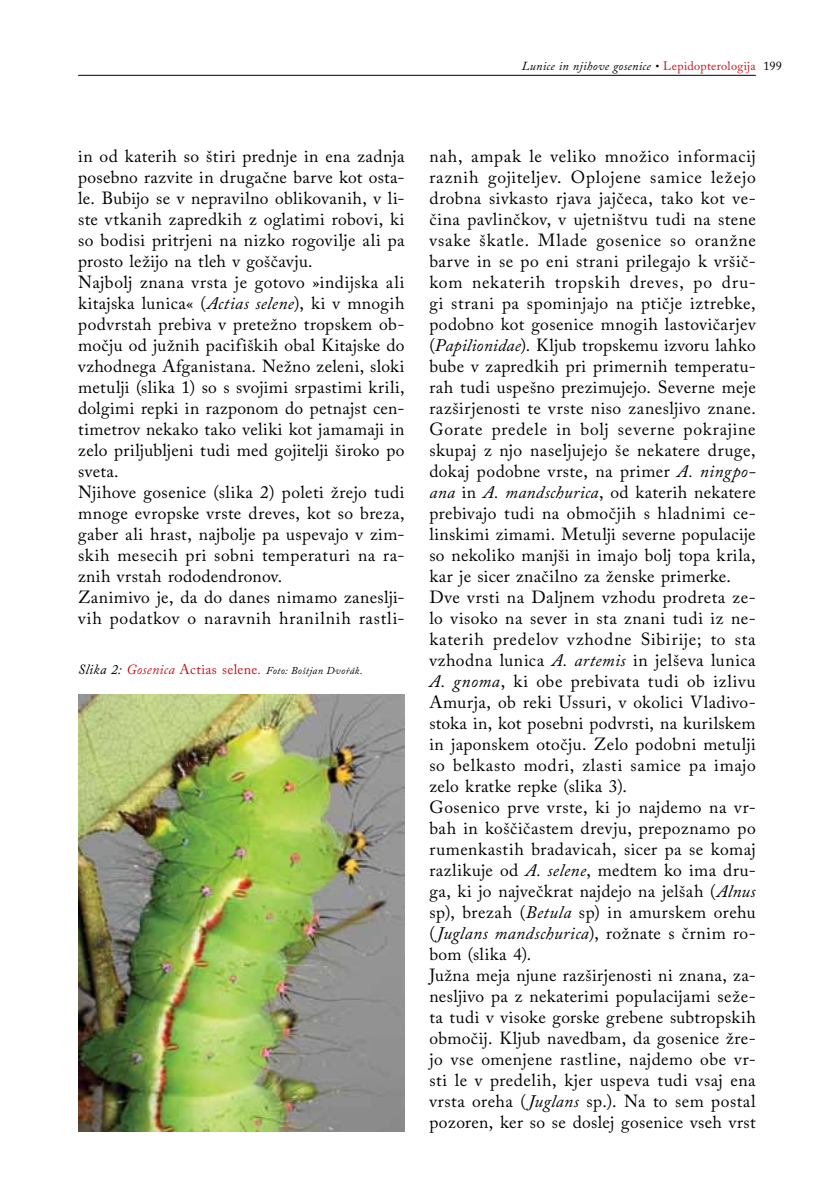
<style>
.page{position:relative;width:834px;height:1191px;background:#fff}
.page>*{position:absolute;margin:0;border:0;box-sizing:border-box;transform-origin:0 0}
.t1{font:17.5px/21px "Adobe Caslon Pro";letter-spacing:.025em;color:#000}
.t2{font:italic 12.25px "Adobe Caslon Pro";letter-spacing:.02em;color:#000}
.t3{font:italic 10.5px "Adobe Caslon Pro";letter-spacing:.03em;color:#000}
.s1{font-style:normal;color:#c2151c}
.s2{font-style:normal}
.s3{font-style:italic}
.s4{font-size:14px}
.s5{font-size:14px;color:#c2151c}
.s6{font-style:normal;font-size:14px;color:#c2151c}
</style>
<div class="page">
<hr style="left:78px;top:75px;width:677px;height:1px;background:#000">
<img style="left:78px;top:694px;width:326px;height:437px">
<p class="t2" style="left:522px;top:59px;width:261px">Lunice in njihove gosenice • <span class="s1">Lepidopterologija</span> <span class="s2">199</span></p>
<p class="t1" style="left:78px;top:145px;width:328px">in od katerih so štiri prednje in ena zadnja posebno razvite in drugačne barve kot osta&shy;le. Bubijo se v nepravilno oblikovanih, v li&shy;ste vtkanih zapredkih z oglatimi robovi, ki so bodisi pritrjeni na nizko rogovilje ali pa prosto ležijo na tleh v goščavju.<br>Najbolj znana vrsta je gotovo »indijska ali kitajska lunica« (<span class="s3">Actias selene</span>), ki v mnogih podvrstah prebiva v pretežno tropskem ob&shy;močju od južnih pacifiških obal Kitajske do vzhodnega Afganistana. Nežno zeleni, sloki metulji (slika 1) so s svojimi srpastimi krili, dolgimi repki in razponom do petnajst cen&shy;timetrov nekako tako veliki kot jamamaji in zelo priljubljeni tudi med gojitelji široko po sveta.<br>Njihove gosenice (slika 2) poleti žrejo tudi mnoge evropske vrste dreves, kot so breza, gaber ali hrast, najbolje pa uspevajo v zim&shy;skih mesecih pri sobni temperaturi na ra&shy;znih vrstah rododendronov.<br>Zanimivo je, da do danes nimamo zaneslji&shy;vih podatkov o naravnih hranilnih rastli-</p>
<p class="t1" style="left:429px;top:145px;width:328px">nah, ampak le veliko množico informacij raznih gojiteljev. Oplojene samice ležejo drobna sivkasto rjava jajčeca, tako kot ve&shy;čina pavlinčkov, v ujetništvu tudi na stene vsake škatle. Mlade gosenice so oranžne barve in se po eni strani prilegajo k vršič&shy;kom nekaterih tropskih dreves, po dru&shy;gi strani pa spominjajo na ptičje iztrebke, podobno kot gosenice mnogih lastovičarjev (<span class="s3">Papilionidae</span>). Kljub tropskemu izvoru lahko bube v zapredkih pri primernih temperatu&shy;rah tudi uspešno prezimujejo. Severne meje razširjenosti te vrste niso zanesljivo znane.<br>Gorate predele in bolj severne pokrajine skupaj z njo naseljujejo še nekatere druge, dokaj podobne vrste, na primer <span class="s3">A. ningpo&shy;ana</span> in <span class="s3">A. mandschurica</span>, od katerih nekatere prebivajo tudi na območjih s hladnimi ce&shy;linskimi zimami. Metulji severne populacije so nekoliko manjši in imajo bolj topa krila, kar je sicer značilno za ženske primerke.<br>Dve vrsti na Daljnem vzhodu prodreta ze&shy;lo visoko na sever in sta znani tudi iz ne&shy;katerih predelov vzhodne Sibirije; to sta vzhodna lunica <span class="s3">A. artemis</span> in jelševa lunica <span class="s3">A. gnoma</span>, ki obe prebivata tudi ob izlivu Amurja, ob reki Ussuri, v okolici Vladivo&shy;stoka in, kot posebni podvrsti, na kurilskem in japonskem otočju. Zelo podobni metulji so belkasto modri, zlasti samice pa imajo zelo kratke repke (slika 3).<br>Gosenico prve vrste, ki jo najdemo na vr&shy;bah in koščičastem drevju, prepoznamo po rumenkastih bradavicah, sicer pa se komaj razlikuje od <span class="s3">A. selene</span>, medtem ko ima dru&shy;ga, ki jo največkrat najdejo na jelšah (<span class="s3">Alnus </span>sp), brezah (<span class="s3">Betula</span> sp) in amurskem orehu (<span class="s3">Juglans mandschurica</span>), rožnate s črnim ro&shy;bom (slika 4).<br>Južna meja njune razširjenosti ni znana, za&shy;nesljivo pa z nekaterimi populacijami seže&shy;ta tudi v visoke gorske grebene subtropskih območij. Kljub navedbam, da gosenice žre&shy;jo vse omenjene rastline, najdemo obe vr&shy;sti le v predelih, kjer uspeva tudi vsaj ena vrsta oreha (<span class="s3">Juglans</span> sp.). Na to sem postal pozoren, ker so se doslej gosenice vseh vrst</p>
<p class="t3" style="left:78px;top:663px;width:286px"><span class="s4">Slika 2:</span> <span class="s5">Gosenica</span> <span class="s6">Actias selene</span><span class="s5">.</span> Foto: Boštjan Dvořák.</p>
</div>
